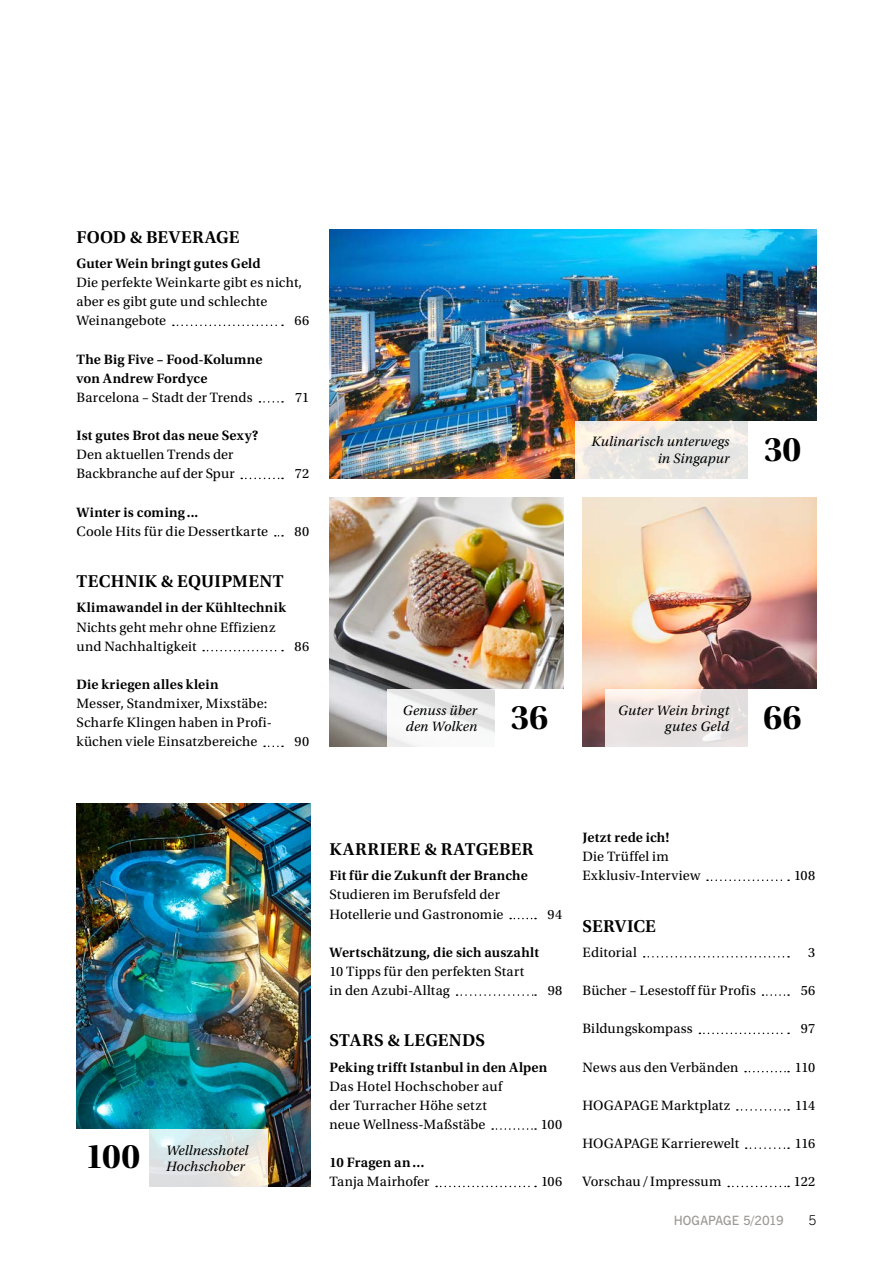
<style>
.page{position:relative;width:893px;height:1263px;background:#fff}
.page>*{position:absolute;margin:0;border:0;box-sizing:border-box;transform-origin:0 0}
.t1{font:36px "Utopia Std Bold Disp";letter-spacing:.005em;color:#000}
.t2{font:600 18px "Utopia Std";letter-spacing:.015em;color:#000}
.t3{font:14.25px/19.2px "Utopia Std";letter-spacing:.01em;color:#000}
.t4{font:600 14.25px/19.2px "Utopia Std";letter-spacing:.01em;color:#000}
.t5{font:italic 14.25px/16.5px "Utopia Std";letter-spacing:.01em;color:#000;text-align:right}
.t6{font:300 13.5px "News Gothic L";color:#000}
.t7{font:600 12.75px "News Gothic";color:#9c9895}
</style>
<div class="page">
<img style="left:330px;top:497px;width:233px;height:249px">
<img style="left:77px;top:804px;width:233px;height:382px">
<img style="left:330px;top:230px;width:486px;height:248px">
<img style="left:583px;top:497px;width:233px;height:249px">
<svg style="left:173px;top:325px;width:110px;height:1px"></svg>
<svg style="left:259px;top:401px;width:24px;height:2px"></svg>
<svg style="left:241px;top:478px;width:42px;height:1px"></svg>
<svg style="left:203px;top:650px;width:80px;height:1px"></svg>
<svg style="left:264px;top:745px;width:19px;height:2px"></svg>
<svg style="left:510px;top:918px;width:26px;height:1px"></svg>
<svg style="left:457px;top:994px;width:79px;height:2px"></svg>
<svg style="left:492px;top:1128px;width:44px;height:2px"></svg>
<svg style="left:436px;top:1186px;width:100px;height:1px"></svg>
<svg style="left:707px;top:879px;width:82px;height:2px"></svg>
<svg style="left:644px;top:956px;width:145px;height:1px"></svg>
<svg style="left:762px;top:994px;width:27px;height:2px"></svg>
<svg style="left:699px;top:1032px;width:90px;height:2px"></svg>
<svg style="left:745px;top:1071px;width:44px;height:1px"></svg>
<svg style="left:737px;top:1109px;width:52px;height:2px"></svg>
<svg style="left:746px;top:1147px;width:43px;height:2px"></svg>
<svg style="left:728px;top:1186px;width:61px;height:1px"></svg>
<svg style="left:149px;top:1129px;width:119px;height:57px;fill:#dde6e4"></svg>
<div style="left:77px;top:1129px;width:72px;height:57px;background:#fff"></div>
<svg style="left:605px;top:689px;width:143px;height:57px;fill:#eae3e3"></svg>
<svg style="left:387px;top:689px;width:108px;height:57px"></svg>
<div style="left:748px;top:689px;width:68px;height:57px;background:#fff"></div>
<div style="left:495px;top:689px;width:68px;height:57px;background:#fff"></div>
<svg style="left:575px;top:421px;width:173px;height:57px;fill:#e7e6e3"></svg>
<div style="left:748px;top:421px;width:68px;height:57px;background:#fff"></div>
<p class="t2" style="left:77px;top:227px;width:164px">FOOD &amp; BEVERAGE</p>
<p class="t4" style="left:77px;top:254px;width:186px">Guter Wein bringt gutes Geld</p>
<p class="t3" style="left:77px;top:273px;width:227px">Die perfekte Weinkarte gibt es nicht, aber es gibt gute und schlechte<br>Weinangebote</p>
<p class="t3" style="left:295px;top:311px;width:16px">66</p>
<p class="t4" style="left:77px;top:349px;width:188px">The Big Five – Food-Kolumne von Andrew Fordyce</p>
<p class="t3" style="left:77px;top:388px;width:178px">Barcelona – Stadt der Trends</p>
<p class="t3" style="left:295px;top:388px;width:16px">71</p>
<p class="t4" style="left:77px;top:426px;width:184px">Ist gutes Brot das neue Sexy?</p>
<p class="t3" style="left:77px;top:445px;width:160px">Den aktuellen Trends der<br>Backbranche auf der Spur</p>
<p class="t3" style="left:295px;top:464px;width:16px">72</p>
<p class="t4" style="left:77px;top:503px;width:123px">Winter is coming...</p>
<p class="t3" style="left:77px;top:522px;width:193px">Coole Hits für die Dessertkarte</p>
<p class="t3" style="left:295px;top:522px;width:16px">80</p>
<p class="t2" style="left:77px;top:571px;width:208px">TECHNIK &amp; EQUIPMENT</p>
<p class="t4" style="left:77px;top:598px;width:211px">Klimawandel in der Kühltechnik</p>
<p class="t3" style="left:77px;top:617px;width:200px">Nichts geht mehr ohne Effizienz und Nachhaltigkeit</p>
<p class="t3" style="left:295px;top:637px;width:16px">86</p>
<p class="t4" style="left:77px;top:675px;width:144px">Die kriegen alles klein</p>
<p class="t3" style="left:77px;top:694px;width:197px">Messer, Standmixer, Mixstäbe:<br>Scharfe Klingen haben in Profi&shy;küchen viele Einsatzbereiche</p>
<p class="t3" style="left:295px;top:732px;width:16px">90</p>
<p class="t5" style="left:591px;top:433px;width:140px">Kulinarisch unterwegs in Singapur</p>
<h1 class="t1" style="left:764px;top:429px;width:39px">30</h1>
<p class="t5" style="left:403px;top:702px;width:76px;text-align:left">Genuss über den Wolken</p>
<h1 class="t1" style="left:511px;top:697px;width:39px">36</h1>
<h1 class="t1" style="left:763px;top:697px;width:39px">66</h1>
<p class="t5" style="left:618px;top:702px;width:112px">Guter Wein bringt gutes Geld</p>
<h1 class="t1" style="left:85px;top:1136px;width:56px">100</h1>
<p class="t5" style="left:166px;top:1142px;width:84px">Wellnesshotel</p>
<p class="t5" style="left:166px;top:1158px;width:80px">Hochschober</p>
<p class="t2" style="left:330px;top:839px;width:205px">KARRIERE &amp; RATGEBER</p>
<p class="t4" style="left:330px;top:866px;width:200px">Fit für die Zukunft der Branche</p>
<p class="t3" style="left:330px;top:885px;width:176px">Studieren im Berufsfeld der<br>Hotellerie und Gastronomie</p>
<p class="t3" style="left:548px;top:904px;width:16px">94</p>
<p class="t4" style="left:330px;top:943px;width:211px">Wertschätzung, die sich auszahlt</p>
<p class="t3" style="left:330px;top:962px;width:196px">10 Tipps für den perfekten Start in den Azubi-Alltag</p>
<p class="t3" style="left:548px;top:981px;width:16px">98</p>
<p class="t2" style="left:330px;top:1030px;width:157px">STARS &amp; LEGENDS</p>
<p class="t4" style="left:330px;top:1057px;width:219px">Peking trifft Istanbul in den Alpen</p>
<p class="t3" style="left:330px;top:1077px;width:174px">Das Hotel Hochschober auf der Turracher Höhe setzt neue Wellness-Maßstäbe</p>
<p class="t3" style="left:541px;top:1115px;width:23px">100</p>
<p class="t4" style="left:330px;top:1153px;width:97px">10 Fragen an…</p>
<p class="t3" style="left:330px;top:1172px;width:101px">Tanja Mairhofer</p>
<p class="t3" style="left:541px;top:1172px;width:23px">106</p>
<p class="t4" style="left:583px;top:828px;width:89px">Jetzt rede ich!</p>
<p class="t3" style="left:583px;top:847px;width:119px">Die Trüffel im<br>Exklusiv-Interview</p>
<p class="t3" style="left:794px;top:866px;width:23px">108</p>
<p class="t2" style="left:583px;top:916px;width:75px">SERVICE</p>
<p class="t3" style="left:583px;top:943px;width:56px">Editorial</p>
<p class="t3" style="left:808px;top:943px;width:9px">3</p>
<p class="t3" style="left:583px;top:981px;width:175px">Bücher – Lesestoff für Profis</p>
<p class="t3" style="left:801px;top:981px;width:16px">56</p>
<p class="t3" style="left:583px;top:1019px;width:112px">Bildungskompass</p>
<p class="t3" style="left:801px;top:1019px;width:16px">97</p>
<p class="t3" style="left:583px;top:1058px;width:157px">News aus den Verbänden</p>
<p class="t3" style="left:795px;top:1058px;width:22px">110</p>
<p class="t3" style="left:583px;top:1096px;width:149px">HOGAPAGE Marktplatz</p>
<p class="t3" style="left:795px;top:1096px;width:22px">114</p>
<p class="t3" style="left:583px;top:1134px;width:158px">HOGAPAGE Karrierewelt</p>
<p class="t3" style="left:795px;top:1134px;width:22px">116</p>
<p class="t3" style="left:583px;top:1172px;width:140px">Vorschau/ Impressum</p>
<p class="t3" style="left:794px;top:1172px;width:23px">122</p>
<p class="t7" style="left:674px;top:1212px;width:112px">HOGAPAGE 5/2019</p>
<p class="t6" style="left:808px;top:1211px;width:10px">5</p>
</div>
